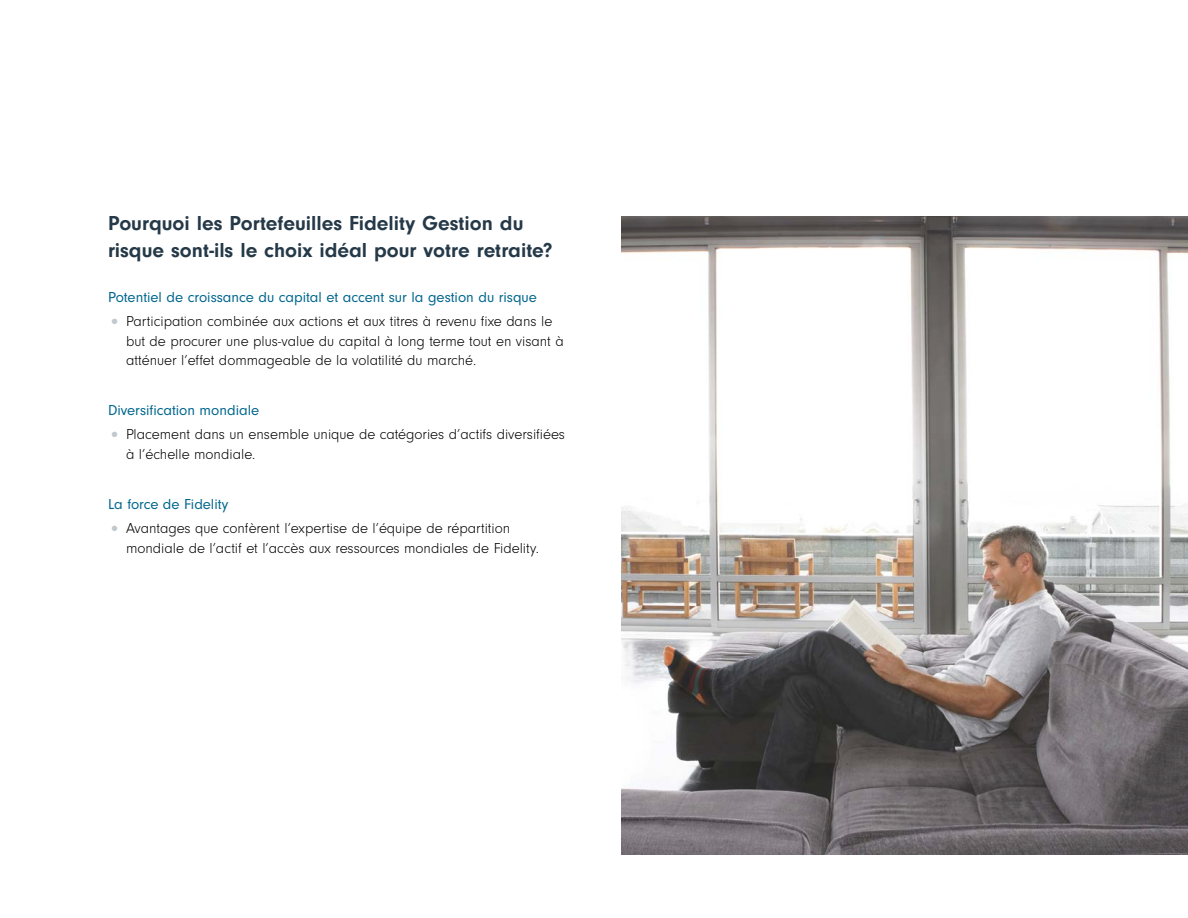
<style>
.page{position:relative;width:1188px;height:918px;background:#fff}
.page>*{position:absolute;margin:0;border:0;box-sizing:border-box;transform-origin:0 0}
.t1{font:700 21px/27px "Neuzeit Gro";color:#253948}
.t2{font:300 15px/19.5px "Neuzeit Gro";color:#000}
.t3{font:15px "Neuzeit Gro";color:#00668e}
.s1{font-size:19.5px;color:#c2c8cc}
</style>
<div class="page">
<img style="left:621px;top:216px;width:567px;height:638px">
<h1 class="t1" style="left:108px;top:210px;width:446px">Pourquoi les Portefeuilles Fidelity Gestion du risque sont-ils le choix idéal pour votre retraite?</h1>
<p class="t3" style="left:108px;top:289px;width:430px">Potentiel de croissance du capital et accent sur la gestion du risque</p>
<p class="t2" style="left:126px;top:312px;width:439px;text-indent:-18px"><span class="s1">•</span> Participation combinée aux actions et aux titres à revenu fixe dans le but de procurer une plus-value du capital à long terme tout en visant à atténuer l’effet dommageable de la volatilité du marché.</p>
<p class="t3" style="left:108px;top:402px;width:153px">Diversification mondiale</p>
<p class="t2" style="left:126px;top:425px;width:441px;text-indent:-18px"><span class="s1">•</span> Placement dans un ensemble unique de catégories d’actifs diversifiées à l’échelle mondiale.</p>
<p class="t3" style="left:108px;top:496px;width:122px">La force de Fidelity</p>
<p class="t2" style="left:126px;top:519px;width:415px;text-indent:-18px"><span class="s1">•</span> Avantages que confèrent l’expertise de l’équipe de répartition mondiale de l’actif et l’accès aux ressources mondiales de Fidelity.</p>
</div>
